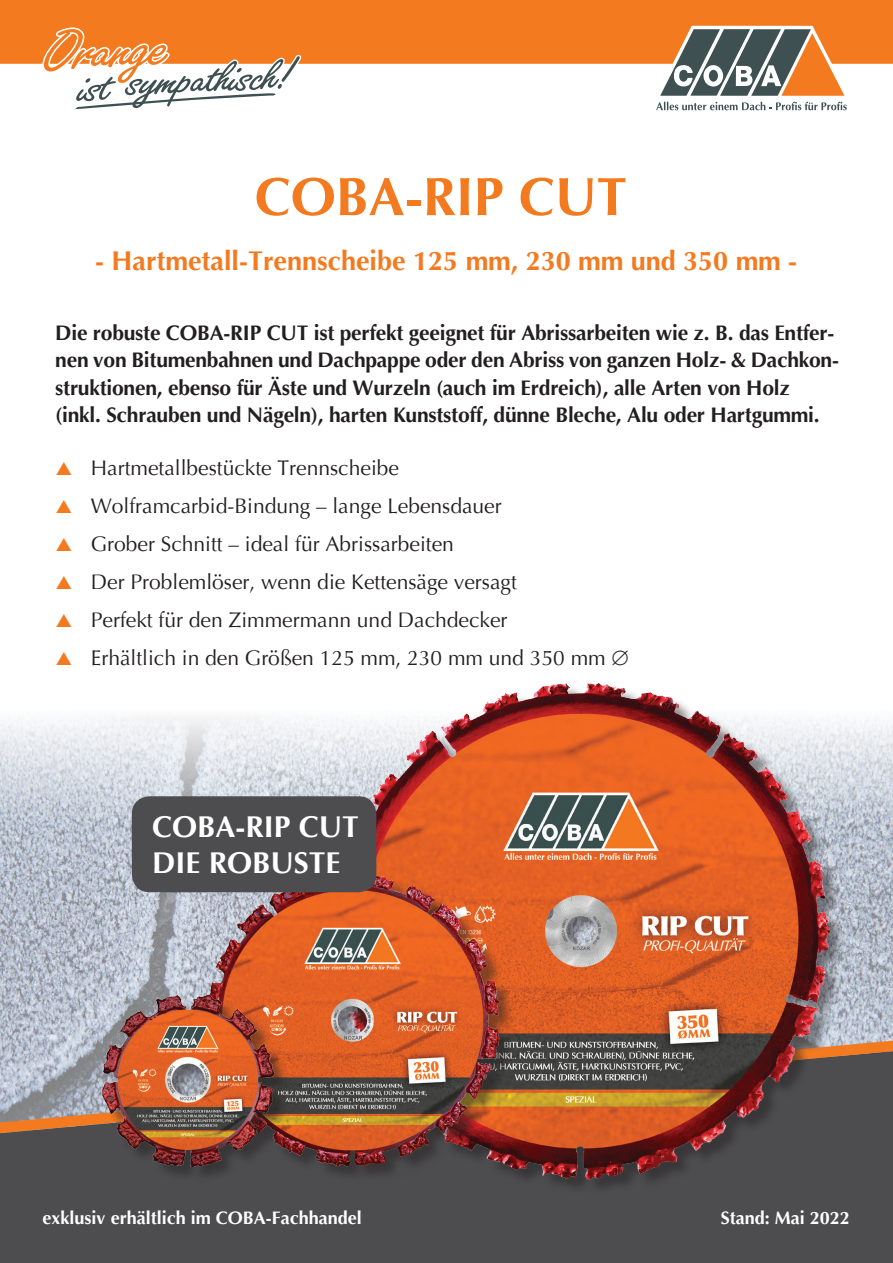
<style>
.page{position:relative;width:893px;height:1263px;background:#fff}
.page>*{position:absolute;margin:0;border:0;box-sizing:border-box;transform-origin:0 0}
.Überschrift_1_und_Pr{font:700 54px "Optima";color:#f47a20}
.t1{font:700 30px "Optima";color:#fff}
.Überschrift_2_orange{font:700 27px "Optima";color:#f47a20}
.Text_12_fett{font:700 21px "Optima";letter-spacing:-.01em;color:#231f20}
.Text_12_fett-2{font:21px "Optima";color:#231f20}
.Text_12_fett-3{font:700 18px "Optima";color:#fff}
</style>
<div class="page">
<img style="left:0;top:718px;width:893px;height:316px">
<div style="left:0;top:1140px;width:893px;height:123px;background:#4d4d4f"></div>
<svg style="left:0;top:1034px;width:893px;height:106px;background:#928987"></svg>
<div style="left:334px;top:685px;width:512px;height:511px;background:#231f20;opacity:.5"></div>
<img style="left:331px;top:683px;width:500px;height:498px">
<div style="left:206px;top:874px;width:309px;height:310px;background:#231f20;opacity:.5"></div>
<img style="left:204px;top:871px;width:297px;height:298px">
<div style="left:104px;top:997px;width:186px;height:187px;background:#231f20;opacity:.5"></div>
<img style="left:101px;top:994px;width:173px;height:173px">
<div style="left:132px;top:796px;width:244px;height:96px;background:#4d4d4f;border-radius:18px"></div>
<div style="left:0;top:0;width:893px;height:64px;background:#f47a20"></div>
<svg style="left:43px;top:28px;width:258px;height:81px"></svg>
<svg style="left:655px;top:26px;width:195px;height:84px"></svg>
<p class="Überschrift_1_und_Pr" style="left:255px;top:166px;width:374px">COBA-RIP CUT</p>
<p class="Überschrift_2_orange" style="left:95px;top:245px;width:704px">- Hartmetall-Trennscheibe 125 mm, 230 mm und 350 mm -</p>
<p class="Text_12_fett" style="left:55px;top:321px;width:781px">Die robuste COBA-RIP CUT ist perfekt geeignet für Abrissarbeiten wie z. B. das Entfer-</p>
<p class="Text_12_fett" style="left:55px;top:348px;width:785px">nen von Bitumenbahnen und Dachpappe oder den Abriss von ganzen Holz- &amp; Dachkon-</p>
<p class="Text_12_fett" style="left:55px;top:376px;width:736px">struktionen, ebenso für Äste und Wurzeln (auch im Erdreich), alle Arten von Holz</p>
<p class="Text_12_fett" style="left:55px;top:403px;width:766px">(inkl. Schrauben und Nägeln), harten Kunststoff, dünne Bleche, Alu oder Hartgummi.</p>
<p class="Text_12_fett-2" style="left:91px;top:456px;width:310px">Hartmetallbestückte Trennscheibe</p>
<p class="Text_12_fett-2" style="left:91px;top:494px;width:412px">Wolframcarbid-Bindung – lange Lebensdauer</p>
<p class="Text_12_fett-2" style="left:91px;top:532px;width:364px">Grober Schnitt – ideal für Abrissarbeiten</p>
<p class="Text_12_fett-2" style="left:91px;top:570px;width:427px">Der Problemlöser, wenn die Kettensäge versagt</p>
<p class="Text_12_fett-2" style="left:91px;top:608px;width:418px">Perfekt für den Zimmermann und Dachdecker</p>
<p class="Text_12_fett-2" style="left:91px;top:646px;width:539px">Erhältlich in den Größen 125 mm, 230 mm und 350 mm ∅</p>
<p class="t1" style="left:152px;top:810px;width:208px">COBA-RIP CUT</p>
<p class="t1" style="left:152px;top:846px;width:190px">DIE ROBUSTE</p>
<p class="Text_12_fett-3" style="left:43px;top:1207px;width:321px">exklusiv erhältlich im COBA-Fachhandel</p>
<p class="Text_12_fett-3" style="left:721px;top:1207px;width:131px">Stand: Mai 2022</p>
</div>
